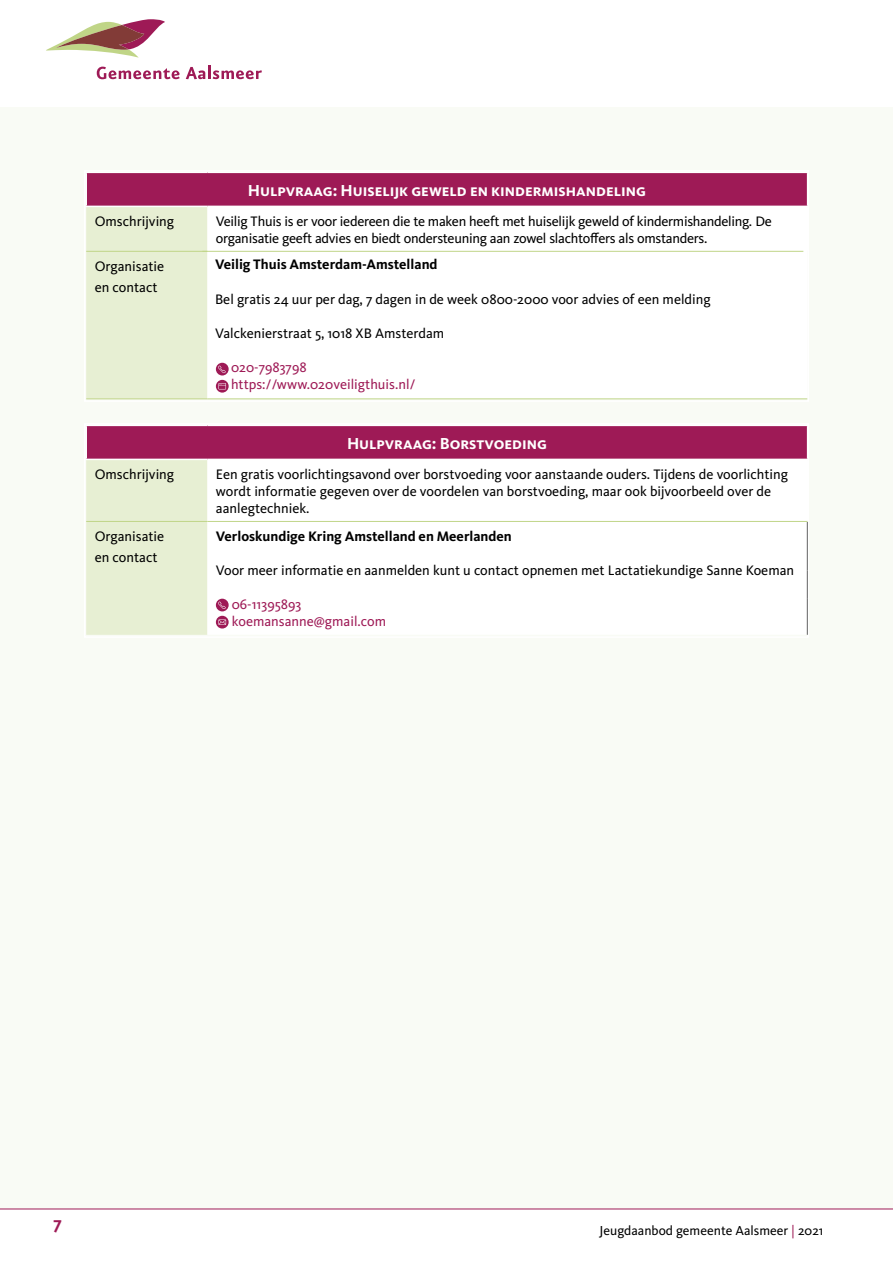
<style>
.page{position:relative;width:893px;height:1263px;background:#fff}
.page>*{position:absolute;margin:0;border:0;box-sizing:border-box;transform-origin:0 0}
.t1{font:700 18px "Kievit Pro";color:#9e1a56}
.Kop3{font:700 16.5px "Kievit Pro";color:#fff}
.t2{font:14.25px/17.1px "Kievit Pro";color:#000}
.t3{font:14.25px/17.1px "Kievit Pro";letter-spacing:-.02em;color:#000}
.t4{font:14.25px "Kievit Pro";color:#9e1a56}
.t5{font:700 14.25px "Kievit Pro";color:#000}
.t6{font:13.5px "Kievit Pro";color:#000}
.s1{color:#9e1a56}
</style>
<div class="page">
<div style="left:0;top:45px;width:893px;height:1164px;background:#f9fbf5"></div>
<hr style="left:0;top:1208px;width:893px;height:1px;background:#9e1a56">
<div style="left:86px;top:172px;width:722px;height:34px;background:#9e1a56"></div>
<div style="left:87px;top:207px;width:120px;height:191px;background:#e7efd3"></div>
<div style="left:207px;top:250px;width:597px;height:140px;background:#fff"></div>
<hr style="left:85px;top:206px;width:122px;height:1px;background:#fff">
<hr style="left:207px;top:206px;width:601px;height:1px;background:#fff">
<hr style="left:86px;top:251px;width:121px;height:1px;background:#c0d588">
<hr style="left:202px;top:251px;width:601px;height:1px;background:#c0d588">
<hr style="left:86px;top:398px;width:121px;height:1px;background:#c0d588">
<hr style="left:207px;top:398px;width:601px;height:1px;background:#c0d588">
<svg style="left:216px;top:363px;width:13px;height:12px"></svg>
<svg style="left:218px;top:366px;width:8px;height:7px"></svg>
<svg style="left:216px;top:380px;width:13px;height:13px"></svg>
<svg style="left:218px;top:383px;width:8px;height:6px"></svg>
<div style="left:84px;top:170px;width:725px;height:232px;border:2px solid #fff"></div>
<div style="left:86px;top:425px;width:722px;height:34px;background:#9e1a56"></div>
<div style="left:87px;top:460px;width:120px;height:175px;background:#e7efd3"></div>
<hr style="left:85px;top:459px;width:122px;height:1px;background:#fff">
<hr style="left:207px;top:459px;width:601px;height:1px;background:#fff">
<hr style="left:86px;top:521px;width:121px;height:1px;background:#c0d588">
<hr style="left:207px;top:521px;width:601px;height:1px;background:#c0d588">
<svg style="left:216px;top:599px;width:13px;height:12px"></svg>
<svg style="left:218px;top:602px;width:8px;height:7px"></svg>
<svg style="left:216px;top:616px;width:13px;height:12px"></svg>
<svg style="left:218px;top:619px;width:8px;height:6px"></svg>
<div style="left:84px;top:423px;width:725px;height:215px;border:2px solid #fff"></div>
<div style="left:0;top:0;width:893px;height:106px;background:#fff"></div>
<svg style="left:97px;top:67px;width:83px;height:12px"></svg>
<svg style="left:186px;top:66px;width:76px;height:13px"></svg>
<svg style="left:46px;top:19px;width:119px;height:39px"></svg>
<p class="Kop3" style="left:248px;top:180px;width:399px">Hulpvraag: Huiselijk geweld en kindermishandeling</p>
<p class="t2" style="left:95px;top:212px;width:81px">Omschrijving</p>
<p class="t3" style="left:216px;top:212px;width:558px">Veilig Thuis is er voor iedereen die te maken heeft met huiselijk geweld of kindermishandeling. De organisatie geeft advies en biedt ondersteuning aan zowel slachtoffers als omstanders.</p>
<p class="t2" style="left:95px;top:255px;width:71px;line-height:21px">Organisatie en contact</p>
<p class="t5" style="left:215px;top:256px;width:224px">Veilig Thuis Amsterdam-Amstelland</p>
<p class="t2" style="left:215px;top:290px;width:497px">Bel gratis 24 uur per dag, 7 dagen in de week 0800-2000 voor advies of een melding</p>
<p class="t2" style="left:215px;top:324px;width:231px">Valckenierstraat 5, 1018 XB Amsterdam</p>
<p class="t4" style="left:231px;top:359px;width:77px">020-7983798</p>
<p class="t4" style="left:231px;top:376px;width:186px">https://www.020veiligthuis.nl/</p>
<p class="Kop3" style="left:347px;top:433px;width:201px">Hulpvraag: Borstvoeding</p>
<p class="t2" style="left:95px;top:465px;width:81px">Omschrijving</p>
<p class="t2" style="left:216px;top:465px;width:574px">Een gratis voorlichtingsavond over borstvoeding voor aanstaande ouders. Tijdens de voorlichting wordt informatie gegeven over de voordelen van borstvoeding, maar ook bijvoorbeeld over de aanlegtechniek.</p>
<p class="t2" style="left:95px;top:527px;width:71px">Organisatie</p>
<p class="t2" style="left:95px;top:548px;width:64px">en contact</p>
<p class="t5" style="left:216px;top:527px;width:297px">Verloskundige Kring Amstelland en Meerlanden</p>
<p class="t2" style="left:216px;top:561px;width:580px">Voor meer informatie en aanmelden kunt u contact opnemen met Lactatiekundige Sanne Koeman</p>
<p class="t4" style="left:232px;top:596px;width:71px">06-11395893</p>
<p class="t4" style="left:232px;top:613px;width:156px">koemansanne@gmail.com</p>
<p class="t1" style="left:54px;top:1212px;width:10px">7</p>
<p class="t6" style="left:600px;top:1222px;width:225px">Jeugdaanbod gemeente Aalsmeer <span class="s1">|</span> 2021</p>
</div>
